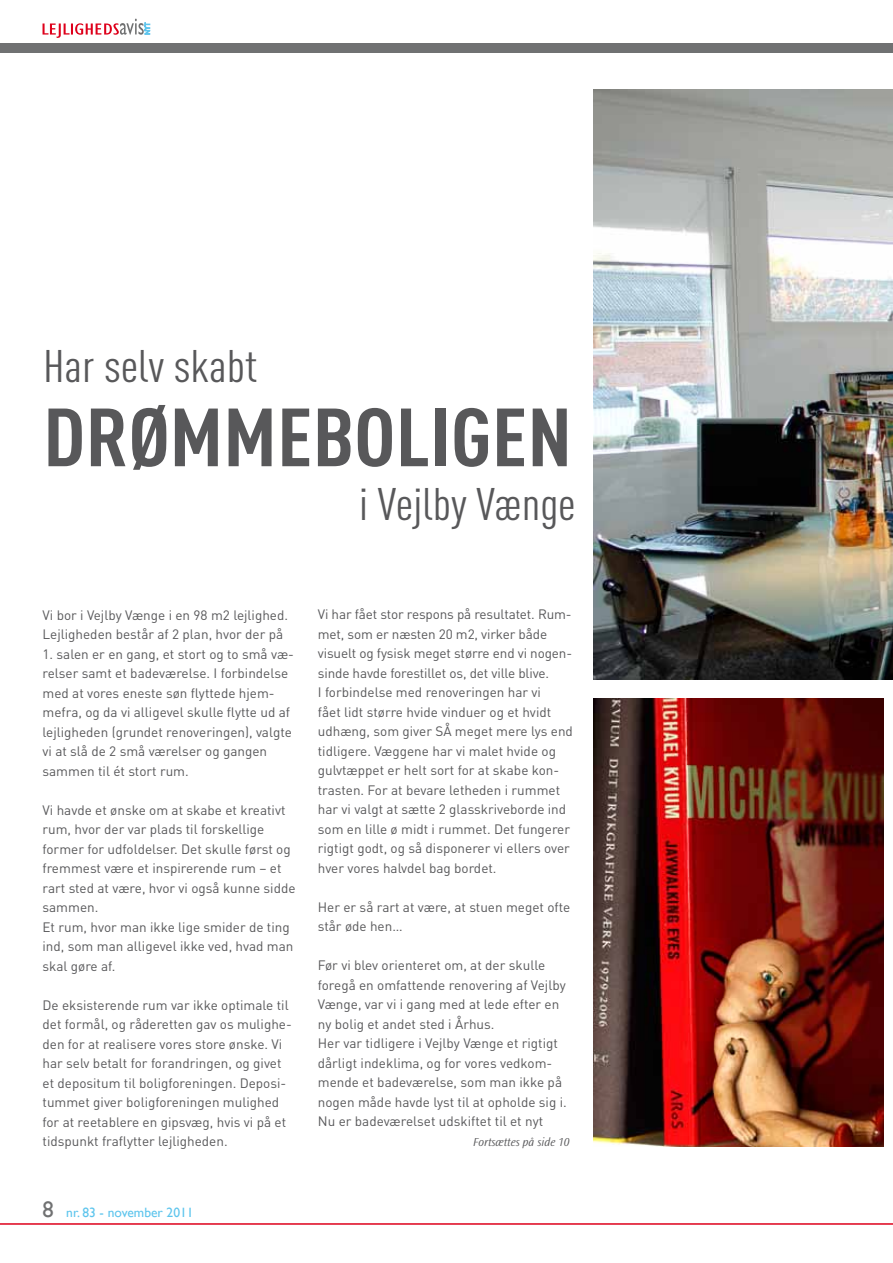
<style>
.page{position:relative;width:893px;height:1263px;background:#fff}
.page>*{position:absolute;margin:0;border:0;box-sizing:border-box;transform-origin:0 0}
.t1{font:700 81px "DIN Cond";color:#58585a;scale:1.11 1}
.t2{font:45px "DIN Cond";color:#58585a;scale:1.11 1}
.t3{font:13.5px/19.5px "DIN";color:#58585a}
.t4{font:13.5px "Gill Sans";color:#5ec5ed}
.t5{font:12px "Ocean Sans MM It 310 475";letter-spacing:-.01em;color:#58585a}
.s1{font-size:22.5px;color:#707172}
</style>
<div class="page">
<div style="left:0;top:43px;width:893px;height:10px;background:#707172"></div>
<hr style="left:0;top:1223px;width:893px;height:2px;background:#de001b">
<svg style="left:43px;top:19px;width:108px;height:19px"></svg>
<img style="left:593px;top:89px;width:300px;height:591px">
<img style="left:593px;top:698px;width:291px;height:448px">
<h2 class="t2" style="left:43px;top:340px;width:194px">Har selv skabt</h2>
<h1 class="t1" style="left:43px;top:388px;width:478px">DRØMMEBOLIGEN</h1>
<h2 class="t2" style="left:359px;top:478px;width:196px">i Vejlby Vænge</h2>
<p class="t3" style="left:43px;top:605px;width:247px">Vi bor i Vejlby Vænge i en 98 m2 lejlighed.<br>Lejligheden består af 2 plan, hvor der på</p>
<p class="t3" style="left:43px;top:644px;width:253px">1. salen er en gang, et stort og to små væ&shy;relser samt et badeværelse. I forbindelse med at vores eneste søn flyttede hjem&shy;mefra, og da vi alligevel skulle flytte ud af lejligheden (grundet renoveringen), valgte vi at slå de 2 små værelser og gangen sammen til ét stort rum.</p>
<p class="t3" style="left:43px;top:800px;width:255px">Vi havde et ønske om at skabe et kreativt rum, hvor der var plads til forskellige former for udfoldelser. Det skulle først og fremmest være et inspirerende rum – et rart sted at være, hvor vi også kunne sidde sammen.<br>Et rum, hvor man ikke lige smider de ting ind, som man alligevel ikke ved, hvad man skal gøre af.</p>
<p class="t3" style="left:43px;top:995px;width:251px">De eksisterende rum var ikke optimale til det formål, og råderetten gav os mulighe&shy;den for at realisere vores store ønske. Vi har selv betalt for forandringen, og givet et depositum til boligforeningen. Deposi&shy;tummet giver boligforeningen mulighed for at reetablere en gipsvæg, hvis vi på et tidspunkt fraflytter lejligheden.</p>
<p class="t4" style="left:43px;top:1204px;width:153px"><span class="s1">8</span> nr. 83 - november 2011</p>
<p class="t3" style="left:318px;top:605px;width:257px">Vi har fået stor respons på resultatet. Rum&shy;met, som er næsten 20 m2, virker både visuelt og fysisk meget større end vi nogen&shy;sinde havde forestillet os, det ville blive.<br>I forbindelse med renoveringen har vi<br>fået lidt større hvide vinduer og et hvidt udhæng, som giver SÅ meget mere lys end tidligere. Væggene har vi malet hvide og gulvtæppet er helt sort for at skabe kon&shy;trasten. For at bevare letheden i rummet har vi valgt at sætte 2 glasskriveborde ind som en lille ø midt i rummet. Det fungerer rigtigt godt, og så disponerer vi ellers over hver vores halvdel bag bordet.</p>
<p class="t3" style="left:318px;top:897px;width:254px">Her er så rart at være, at stuen meget ofte står øde hen…</p>
<p class="t3" style="left:318px;top:956px;width:250px">Før vi blev orienteret om, at der skulle foregå en omfattende renovering af Vejlby Vænge, var vi i gang med at lede efter en ny bolig et andet sted i Århus.<br>Her var tidligere i Vejlby Vænge et rigtigt dårligt indeklima, og for vores vedkom&shy;mende et badeværelse, som man ikke på nogen måde havde lyst til at opholde sig i.<br>Nu er badeværelset udskiftet til et nyt</p>
<p class="t5" style="left:473px;top:1135px;width:98px">Fortsættes på side 10</p>
</div>
